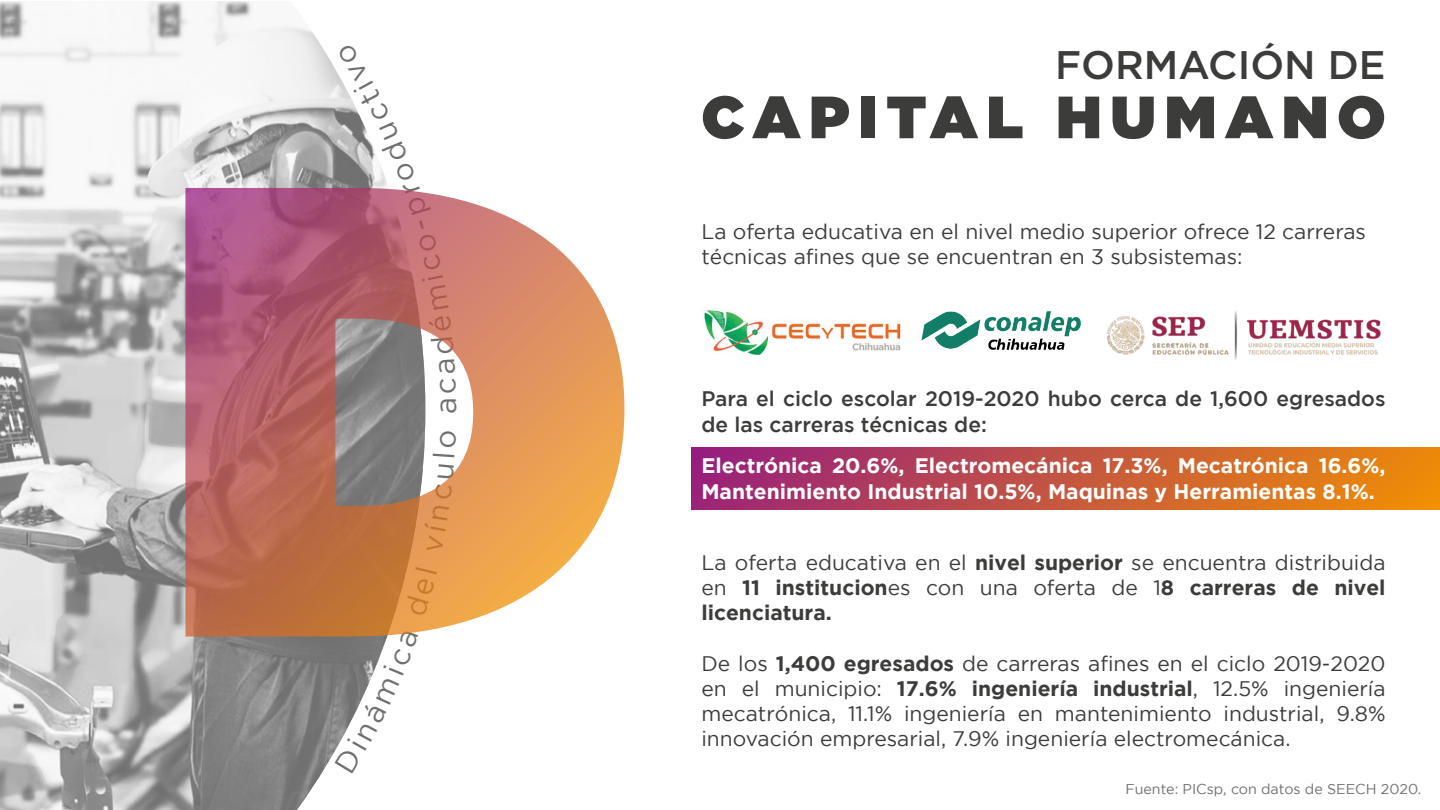
<style>
.page{position:relative;width:1440px;height:810px;background:#fff}
.page>*{position:absolute;margin:0;border:0;box-sizing:border-box;transform-origin:0 0}
.t1{font:900 59.47px "Gotham";letter-spacing:.15em;color:#3c3c3b}
.t2{font:500 39.9px "Gotham";color:#3c3c3b}
.t3{font:29.25px "Gotham";color:#706f6f}
.t4{font:21px/25.2px "Gotham";color:#3c3c3b;text-align:justify}
.t5{font:700 21px/25.2px "Gotham";color:#fff}
.t6{font:500 21px/25.2px "Gotham";color:#3c3c3b}
.t7{font:14.25px "Gotham";color:#706f6f}
.s1{font-weight:700}
</style>
<div class="page">
<svg style="left:0;top:1px;width:337px;height:809px"></svg>
<svg style="left:185px;top:188px;width:439px;height:449px"></svg>
<img style="left:704px;top:310px;width:197px;height:46px">
<img style="left:922px;top:311px;width:159px;height:39px">
<img style="left:1107px;top:311px;width:274px;height:49px">
<div style="left:692px;top:448px;width:748px;height:62px;background:linear-gradient(to right,#981f7c,#ef8d06)"></div>
<svg style="left:335px;top:630px;width:83px;height:143px"></svg>
<div style="left:404px;top:567px;width:33px;height:50px;background:#eb9f52"></div>
<svg style="left:424px;top:465px;width:30px;height:88px"></svg>
<svg style="left:433px;top:454px;width:22px;height:3px"></svg>
<svg style="left:440px;top:431px;width:16px;height:16px"></svg>
<svg style="left:337px;top:73px;width:119px;height:320px"></svg>
<h3 class="t3" style="left:430px;top:414px;width:19px;rotate:-90deg">a</h3>
<h2 class="t2" style="left:1055px;top:38px;width:332px">FORMACIÓN DE</h2>
<h1 class="t1" style="left:701px;top:75px;width:686px">CAPITAL HUMANO</h1>
<p class="t4" style="left:701px;top:218px;width:666px">La oferta educativa en el nivel medio superior ofrece 12 carreras técnicas afines que se encuentran en 3 subsistemas:</p>
<p class="t6" style="left:701px;top:386px;width:686px">Para el ciclo escolar 2019-2020 hubo cerca de 1,600 egresados de las carreras técnicas de:</p>
<p class="t5" style="left:701px;top:453px;width:686px">Electrónica 20.6%, Electromecánica 17.3%, Mecatrónica 16.6%,<br>Mantenimiento Industrial 10.5%, Maquinas y Herramientas 8.1%.</p>
<p class="t4" style="left:701px;top:550px;width:686px">La oferta educativa en el <span class="s1">nivel superior</span> se encuentra distribuida en <span class="s1">11 institucion</span>es con una oferta de 1<span class="s1">8 carreras de nivel licenciatura.</span></p>
<p class="t4" style="left:701px;top:650px;width:686px">De los <span class="s1">1,400 egresados</span> de carreras afines en el ciclo 2019-2020 en el municipio: <span class="s1">17.6% ingeniería industrial</span>, 12.5% ingeniería mecatrónica, 11.1% ingeniería en mantenimiento industrial, 9.8% innovación empresarial, 7.9% ingeniería electromecánica.</p>
<p class="t7" style="left:1125px;top:781px;width:298px">Fuente: PICsp, con datos de SEECH 2020.</p>
</div>
